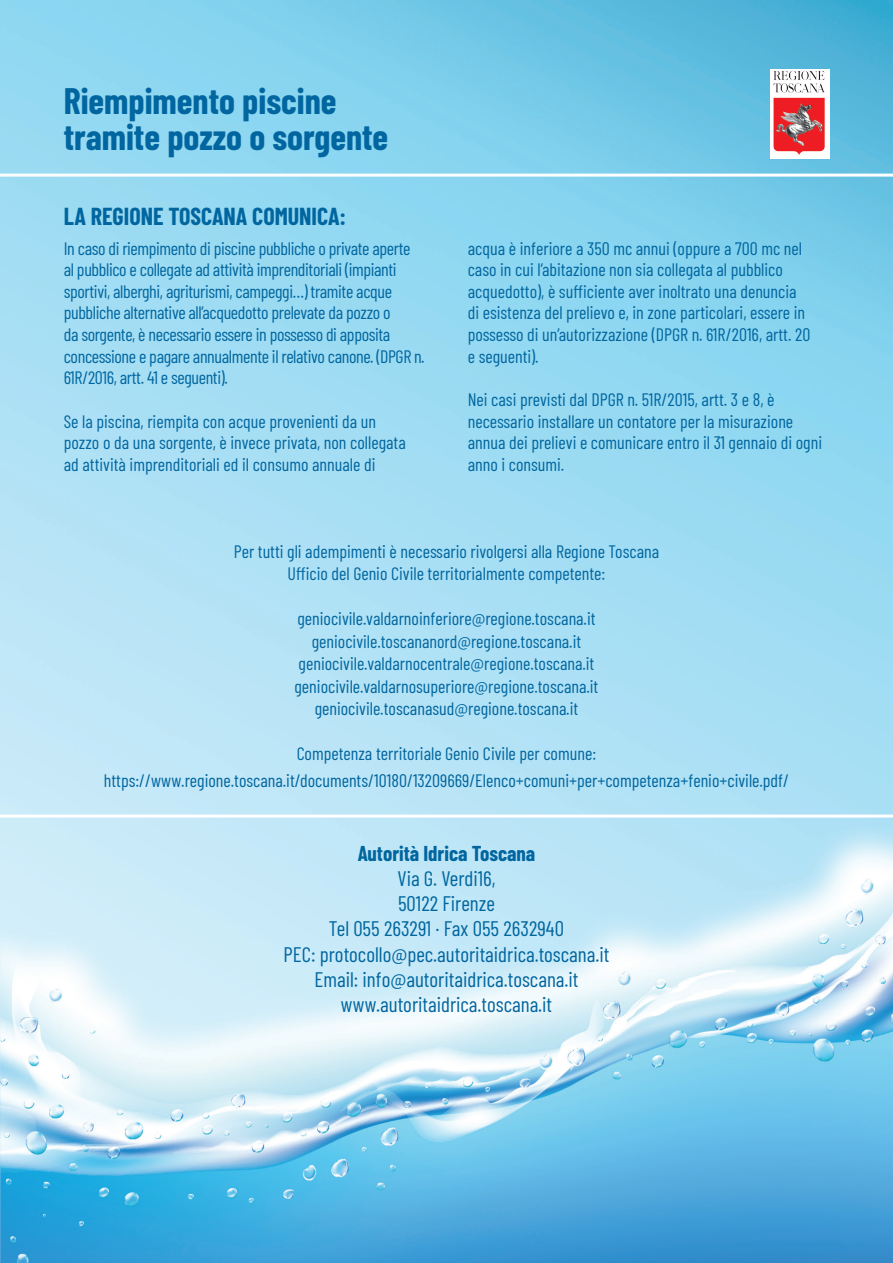
<style>
.page{position:relative;width:893px;height:1263px;background:#fff}
.page>*{position:absolute;margin:0;border:0;box-sizing:border-box;transform-origin:0 0}
.t1{font:700 36px "Barlow Condensed";color:#01669f}
.t2{font:700 24px "Barlow Condensed";color:#01669f}
.t3{font:21px "Barlow Condensed";color:#01669f}
.t4{font:700 21px "Barlow Condensed";color:#01669f}
.t5{font:18px/21.6px "Barlow Condensed";color:#01669f}
.t6{font:18px/21.6px "Barlow Condensed";letter-spacing:-.02em;color:#01669f}
</style>
<div class="page">
<img style="left:0;top:0;width:893px;height:1263px">
<div style="left:770px;top:69px;width:59px;height:89px;background:#fff"></div>
<img style="left:773px;top:71px;width:52px;height:84px">
<hr style="left:0;top:174px;width:893px;height:3px;background:#fff">
<hr style="left:0;top:814px;width:893px;height:3px;background:#fff">
<p class="t1" style="left:64px;top:75px;width:274px">Riempimento piscine</p>
<p class="t1" style="left:64px;top:111px;width:326px">tramite pozzo o sorgente</p>
<p class="t2" style="left:64px;top:199px;width:284px">LA REGIONE TOSCANA COMUNICA:</p>
<p class="t6" style="left:64px;top:236px;width:362px">In caso di riempimento di piscine pubbliche o private aperte al pubblico e collegate ad attività imprenditoriali (impianti sportivi, alberghi, agriturismi, campeggi…) tramite acque pubbliche alternative all’acquedotto prelevate da pozzo o<br>da sorgente, è necessario essere in possesso di apposita concessione e pagare annualmente il relativo canone. (DPGR n.<br>61R/2016, artt. 41 e seguenti).</p>
<p class="t5" style="left:64px;top:409px;width:343px">Se la piscina, riempita con acque provenienti da un pozzo o da una sorgente, è invece privata, non collegata ad attività imprenditoriali ed il consumo annuale di</p>
<p class="t5" style="left:468px;top:236px;width:344px">acqua è inferiore a 350 mc annui (oppure a 700 mc nel caso in cui l’abitazione non sia collegata al pubblico acquedotto), è sufficiente aver inoltrato una denuncia di esistenza del prelievo e, in zone particolari, essere in possesso di un’autorizzazione (DPGR n. 61R/2016, artt. 20 e seguenti).</p>
<p class="t5" style="left:468px;top:387px;width:356px">Nei casi previsti dal DPGR n. 51R/2015, artt. 3 e 8, è necessario installare un contatore per la misurazione annua dei prelievi e comunicare entro il 31 gennaio di ogni anno i consumi.</p>
<p class="t5" style="left:234px;top:539px;width:427px">Per tutti gli adempimenti è necessario rivolgersi alla Regione Toscana</p>
<p class="t5" style="left:288px;top:562px;width:319px">Ufficio del Genio Civile territorialmente competente:</p>
<p class="t5" style="left:297px;top:607px;width:300px">geniocivile.valdarnoinferiore@regione.toscana.it</p>
<p class="t5" style="left:312px;top:629px;width:271px">geniocivile.toscananord@regione.toscana.it</p>
<p class="t5" style="left:299px;top:652px;width:297px">geniocivile.valdarnocentrale@regione.toscana.it</p>
<p class="t5" style="left:295px;top:674px;width:305px">geniocivile.valdarnosuperiore@regione.toscana.it</p>
<p class="t5" style="left:315px;top:697px;width:265px">geniocivile.toscanasud@regione.toscana.it</p>
<p class="t5" style="left:297px;top:742px;width:301px">Competenza territoriale Genio Civile per comune:</p>
<p class="t5" style="left:104px;top:768px;width:687px">https://www.regione.toscana.it/documents/10180/13209669/Elenco+comuni+per+competenza+fenio+civile.pdf/</p>
<p class="t4" style="left:358px;top:838px;width:179px">Autorità Idrica Toscana</p>
<p class="t3" style="left:397px;top:863px;width:99px">Via G. Verdi16,</p>
<p class="t3" style="left:398px;top:889px;width:98px">50122 Firenze</p>
<p class="t3" style="left:329px;top:914px;width:236px">Tel 055 263291 · Fax 055 2632940</p>
<p class="t3" style="left:284px;top:939px;width:327px">PEC: protocollo@pec.autoritaidrica.toscana.it</p>
<p class="t3" style="left:314px;top:964px;width:265px">Email: info@autoritaidrica.toscana.it</p>
<p class="t3" style="left:341px;top:989px;width:213px">www.autoritaidrica.toscana.it</p>
</div>
